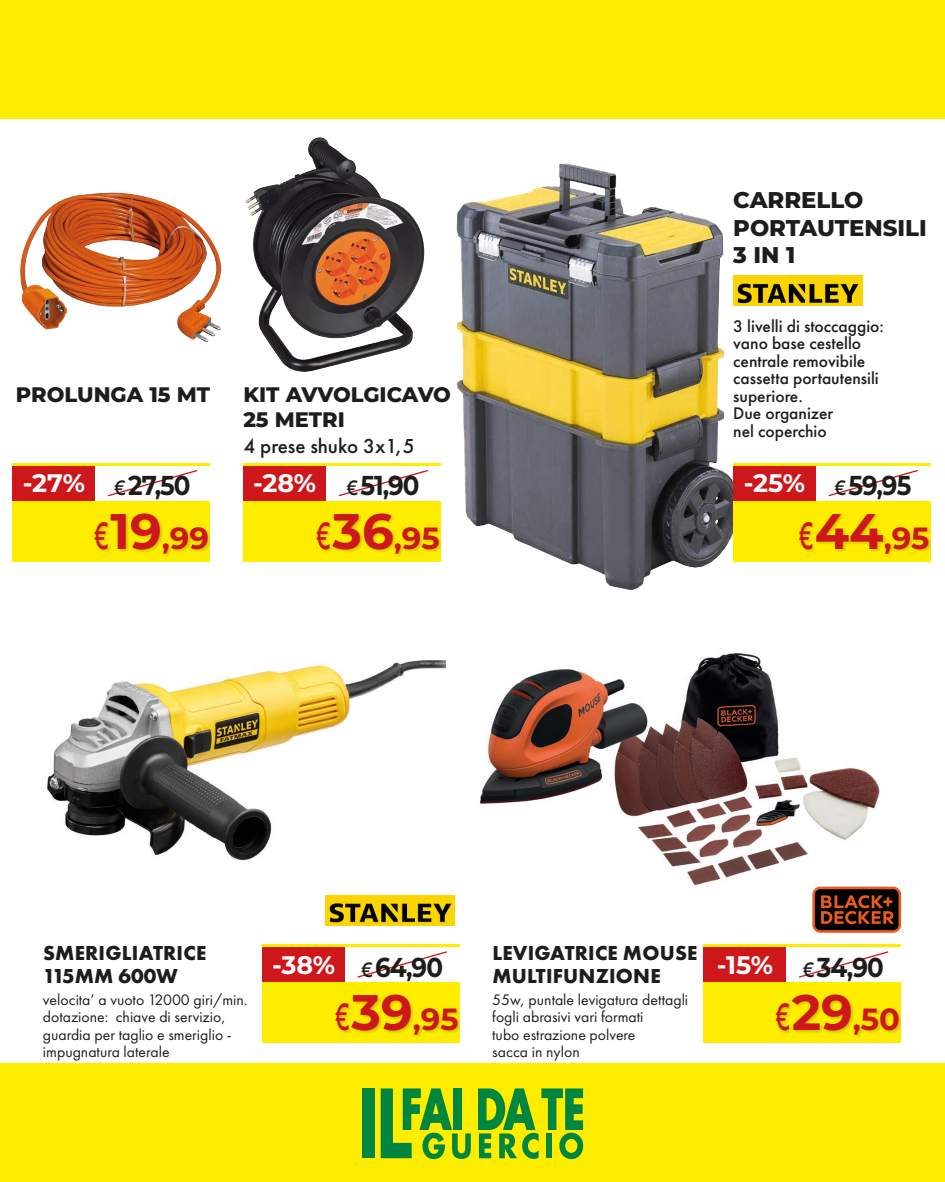
<style>
.page{position:relative;width:945px;height:1182px;background:#fff}
.page>*{position:absolute;margin:0;border:0;box-sizing:border-box;transform-origin:0 0}
.t1{font:700 30.62px "Montserrat";color:#cd171a}
.t2{font:700 27.3px "Montserrat";letter-spacing:-.04em;color:#1d1d1b;scale:.9 1}
.t3{font:700 25.38px "Montserrat";color:#fff}
.t4{font:800 22.75px "Montserrat";color:#1d1d1b}
.t5{font:700 21px/22.8px "Futura PT";letter-spacing:.01em;color:#1d1d1b}
.t6{font:800 21px "Montserrat";color:#1d1d1b}
.t7{font:500 21px "Futura PT";color:#1d1d1b}
.t8{font:500 17.5px "Futura PT";color:#1d1d1b}
.t9{font:15.75px/17.5px "Futura PT";color:#1d1d1b}
.s1{font-family:"Futura PT";font-weight:500;font-size:21.61px}
.s2{font-family:"Futura PT";font-weight:500;font-size:39.64px}
.s3{font-size:49.88px}
</style>
<div class="page">
<div style="left:0;top:0;width:945px;height:118px;background:#ffed00"></div>
<div style="left:0;top:1063px;width:945px;height:118px;background:#ffed00"></div>
<svg style="left:362px;top:1088px;width:222px;height:72px"></svg>
<img style="left:456px;top:163px;width:287px;height:427px">
<img style="left:47px;top:660px;width:399px;height:201px">
<img style="left:326px;top:895px;width:129px;height:30px">
<img style="left:733px;top:275px;width:130px;height:31px">
<img style="left:480px;top:653px;width:400px;height:233px">
<img style="left:809px;top:882px;width:95px;height:51px">
<div style="left:262px;top:943px;width:198px;height:99px;background:#ffed00"></div>
<div style="left:262px;top:947px;width:83px;height:34px;background:#cd171a"></div>
<div style="left:345px;top:947px;width:115px;height:34px;background:#fff"></div>
<div style="left:335px;top:993px;width:127px;height:46px;background:#1d1d1b;opacity:.2"></div>
<svg style="left:357px;top:951px;width:90px;height:27px"></svg>
<div style="left:704px;top:943px;width:197px;height:99px;background:#ffed00"></div>
<div style="left:704px;top:947px;width:82px;height:34px;background:#cd171a"></div>
<div style="left:786px;top:947px;width:115px;height:34px;background:#fff"></div>
<div style="left:775px;top:993px;width:128px;height:46px;background:#1d1d1b;opacity:.2"></div>
<svg style="left:799px;top:951px;width:90px;height:27px"></svg>
<img style="left:20px;top:192px;width:202px;height:150px">
<img style="left:245px;top:137px;width:179px;height:235px">
<div style="left:13px;top:462px;width:197px;height:99px;background:#ffed00"></div>
<div style="left:13px;top:466px;width:82px;height:34px;background:#cd171a"></div>
<div style="left:95px;top:466px;width:115px;height:34px;background:#fff"></div>
<div style="left:94px;top:512px;width:118px;height:46px;background:#1d1d1b;opacity:.2"></div>
<svg style="left:108px;top:470px;width:90px;height:27px"></svg>
<div style="left:243px;top:462px;width:198px;height:99px;background:#ffed00"></div>
<div style="left:243px;top:466px;width:83px;height:34px;background:#cd171a"></div>
<div style="left:326px;top:466px;width:115px;height:34px;background:#fff"></div>
<div style="left:316px;top:512px;width:127px;height:46px;background:#1d1d1b;opacity:.2"></div>
<svg style="left:338px;top:470px;width:90px;height:27px"></svg>
<div style="left:733px;top:462px;width:198px;height:99px;background:#ffed00"></div>
<div style="left:733px;top:466px;width:83px;height:34px;background:#cd171a"></div>
<div style="left:816px;top:466px;width:115px;height:34px;background:#fff"></div>
<div style="left:798px;top:513px;width:135px;height:45px;background:#1d1d1b;opacity:.2"></div>
<svg style="left:828px;top:470px;width:90px;height:27px"></svg>
<p class="t6" style="left:16px;top:379px;width:196px">PROLUNGA 15 MT</p>
<p class="t6" style="left:243px;top:379px;width:209px">KIT AVVOLGICAVO</p>
<p class="t6" style="left:243px;top:404px;width:103px">25 METRI</p>
<p class="t7" style="left:243px;top:433px;width:173px">4 prese shuko 3x1,5</p>
<p class="t3" style="left:23px;top:465px;width:64px">-27%</p>
<p class="t2" style="left:115px;top:466px;width:86px"><span class="s1">€</span> 27,50</p>
<p class="t1" style="left:95px;top:516px;width:115px"><span class="s2">€</span> <span class="s3">19</span>,99</p>
<p class="t3" style="left:253px;top:465px;width:65px">-28%</p>
<p class="t2" style="left:347px;top:466px;width:82px"><span class="s1">€</span> 51,90</p>
<p class="t1" style="left:317px;top:516px;width:124px"><span class="s2">€</span> <span class="s3">36</span>,95</p>
<p class="t4" style="left:733px;top:183px;width:132px">CARRELLO</p>
<p class="t4" style="left:733px;top:211px;width:195px">PORTAUTENSILI</p>
<p class="t4" style="left:733px;top:238px;width:64px">3 IN 1</p>
<p class="t8" style="left:733px;top:315px;width:152px">3 livelli di stoccaggio:</p>
<p class="t8" style="left:733px;top:333px;width:129px">vano base cestello</p>
<p class="t8" style="left:733px;top:350px;width:134px">centrale removibile</p>
<p class="t8" style="left:733px;top:368px;width:147px">cassetta portautensili</p>
<p class="t8" style="left:733px;top:385px;width:71px">superiore.</p>
<p class="t8" style="left:733px;top:403px;width:102px">Due organizer</p>
<p class="t8" style="left:733px;top:420px;width:95px">nel coperchio</p>
<p class="t3" style="left:744px;top:465px;width:63px">-25%</p>
<p class="t2" style="left:835px;top:466px;width:86px"><span class="s1">€</span> 59,95</p>
<p class="t1" style="left:799px;top:516px;width:132px"><span class="s2">€</span> <span class="s3">44</span>,95</p>
<p class="t5" style="left:43px;top:941px;width:165px">SMERIGLIATRICE<br>115MM 600W</p>
<p class="t9" style="left:43px;top:990px;width:206px">velocita’ a vuoto 12000 giri/min. dotazione: chiave di servizio, guardia per taglio e smeriglio - impugnatura laterale</p>
<p class="t3" style="left:272px;top:946px;width:65px">-38%</p>
<p class="t2" style="left:362px;top:947px;width:92px"><span class="s1">€</span> 64,90</p>
<p class="t1" style="left:336px;top:997px;width:124px"><span class="s2">€</span> <span class="s3">39</span>,95</p>
<p class="t5" style="left:492px;top:941px;width:207px">LEVIGATRICE MOUSE</p>
<p class="t5" style="left:492px;top:963px;width:170px">MULTIFUNZIONE</p>
<p class="t9" style="left:492px;top:990px;width:197px">55w, puntale levigatura dettagli fogli abrasivi vari formati</p>
<p class="t9" style="left:492px;top:1025px;width:145px">tubo estrazione polvere</p>
<p class="t9" style="left:492px;top:1043px;width:89px">sacca in nylon</p>
<p class="t3" style="left:717px;top:946px;width:58px">-15%</p>
<p class="t2" style="left:804px;top:947px;width:91px"><span class="s1">€</span> 34,90</p>
<p class="t1" style="left:776px;top:997px;width:125px"><span class="s2">€</span> <span class="s3">29</span>,50</p>
</div>
